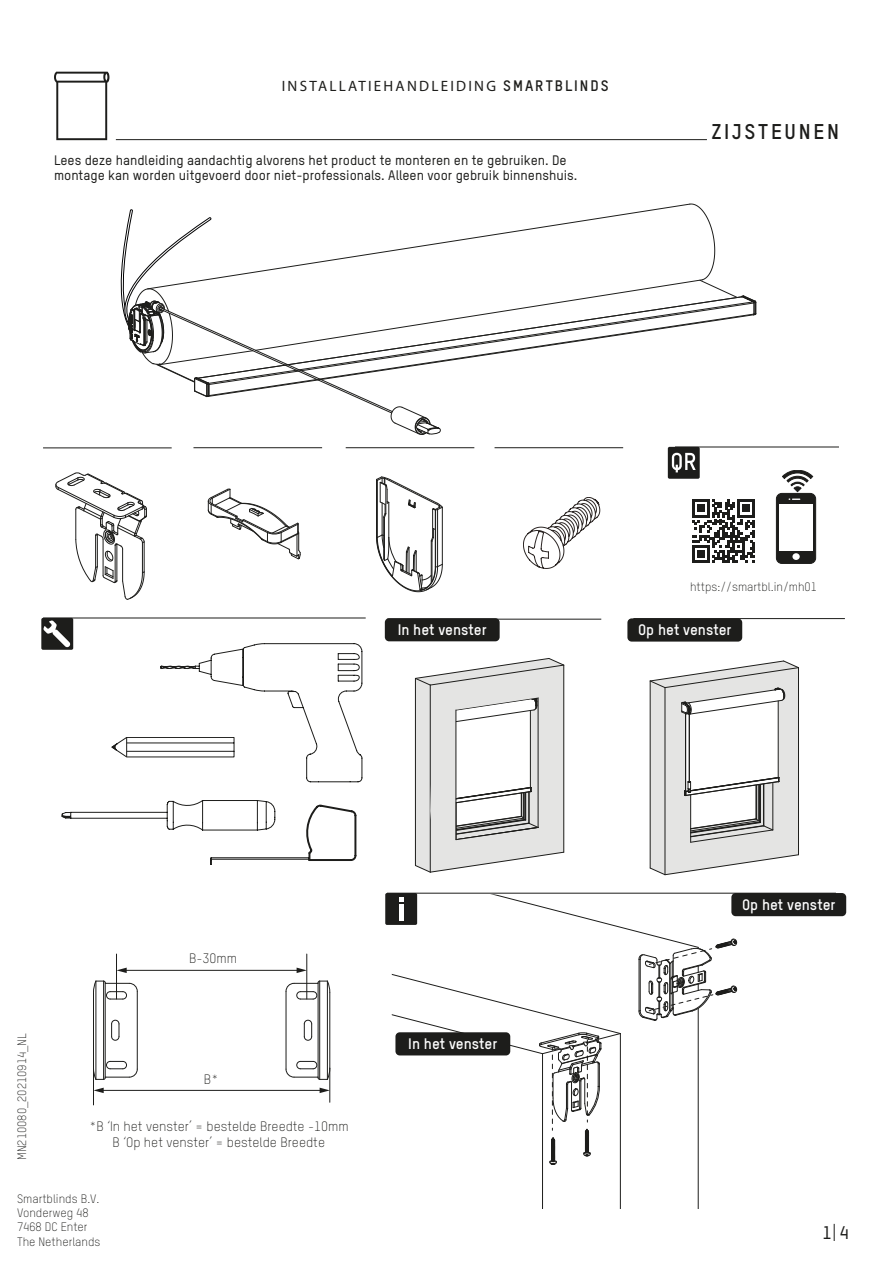
<style>
.page{position:relative;width:893px;height:1263px;background:#fff}
.page>*{position:absolute;margin:0;border:0;box-sizing:border-box;transform-origin:0 0}
.t1{font:700 21px "TSTARPRO";letter-spacing:.13em;color:#1d1d1b}
.t2{font:500 18px "TSTARPRO";color:#1d1d1b}
.t3{font:700 15px "TSTARPRO";color:#fff}
.t4{font:15px "Myriad Pro";letter-spacing:.15em;color:#1d1d1b}
.t5{font:500 13.5px/15px "TSTARPRO";color:#1d1d1b}
.t6{font:300 13.35px/16px "TSTARPRO";color:#1d1d1b;text-align:center}
.t7{font:300 12px/14.4px "TSTARPRO";color:#1d1d1b}
.s1{font-family:"TSTARPRO";font-weight:700}
.s2{font-weight:300;font-size:24px}
</style>
<div class="page">
<svg style="left:54px;top:72px;width:55px;height:68px"></svg>
<svg style="left:120px;top:203px;width:637px;height:232px"></svg>
<svg style="left:523px;top:497px;width:77px;height:72px"></svg>
<svg style="left:55px;top:473px;width:92px;height:127px"></svg>
<svg style="left:376px;top:476px;width:67px;height:116px"></svg>
<svg style="left:208px;top:489px;width:93px;height:70px"></svg>
<svg style="left:112px;top:643px;width:250px;height:139px"></svg>
<svg style="left:62px;top:800px;width:294px;height:65px"></svg>
<hr style="left:620px;top:1033px;width:1px;height:176px;background:#1d1d1b">
<hr style="left:698px;top:1008px;width:1px;height:201px;background:#1d1d1b">
<hr style="left:542px;top:1054px;width:1px;height:155px;background:#1d1d1b">
<svg style="left:692px;top:500px;width:63px;height:63px"></svg>
<div style="left:776px;top:493px;width:40px;height:70px;background:#1d1d1b;border-radius:5px"></div>
<div style="left:776px;top:493px;width:40px;height:70px;border:1px solid #1d1d1b;border-radius:5px"></div>
<div style="left:792px;top:553px;width:8px;height:7px;background:#fff;border-radius:50%"></div>
<div style="left:779px;top:504px;width:34px;height:47px;background:#fff"></div>
<svg style="left:789px;top:498px;width:11px;height:2px"></svg>
<svg style="left:782px;top:470px;width:31px;height:22px"></svg>
<svg style="left:650px;top:661px;width:149px;height:214px"></svg>
<svg style="left:415px;top:658px;width:149px;height:214px"></svg>
<hr style="left:116px;top:139px;width:591px;height:1px;background:#1d1d1b">
<hr style="left:43px;top:448px;width:129px;height:1px;background:#1d1d1b">
<hr style="left:193px;top:447px;width:129px;height:1px;background:#1d1d1b">
<hr style="left:346px;top:447px;width:128px;height:1px;background:#1d1d1b">
<hr style="left:43px;top:618px;width:323px;height:1px;background:#1d1d1b">
<hr style="left:387px;top:619px;width:214px;height:1px;background:#1d1d1b">
<hr style="left:633px;top:618px;width:212px;height:1px;background:#1d1d1b">
<div style="left:41px;top:618px;width:32px;height:32px;background:#1d1d1b;border-radius:2px"></div>
<svg style="left:44px;top:620px;width:26px;height:27px"></svg>
<div style="left:668px;top:447px;width:32px;height:32px;background:#1d1d1b;border-radius:2px"></div>
<hr style="left:675px;top:447px;width:164px;height:1px;background:#1d1d1b">
<svg style="left:672px;top:453px;width:24px;height:19px"></svg>
<hr style="left:387px;top:893px;width:449px;height:1px;background:#1d1d1b">
<div style="left:385px;top:893px;width:32px;height:32px;background:#1d1d1b;border-radius:2px"></div>
<svg style="left:392px;top:894px;width:345px;height:271px"></svg>
<hr style="left:495px;top:447px;width:128px;height:1px;background:#1d1d1b">
<div style="left:385px;top:618px;width:115px;height:23px;background:#1d1d1b;border-radius:4px"></div>
<div style="left:627px;top:618px;width:115px;height:24px;background:#1d1d1b;border-radius:4px"></div>
<div style="left:395px;top:1032px;width:115px;height:23px;background:#1d1d1b;border-radius:4px"></div>
<div style="left:731px;top:893px;width:115px;height:23px;background:#1d1d1b;border-radius:4px"></div>
<hr style="left:327px;top:981px;width:1px;height:98px;background:#1d1d1b">
<hr style="left:319px;top:981px;width:1px;height:98px;background:#1d1d1b">
<hr style="left:318px;top:983px;width:1px;height:95px;background:#1d1d1b">
<hr style="left:330px;top:992px;width:1px;height:76px;background:#1d1d1b">
<hr style="left:103px;top:981px;width:1px;height:98px;background:#1d1d1b">
<hr style="left:105px;top:983px;width:1px;height:95px;background:#1d1d1b">
<hr style="left:96px;top:981px;width:1px;height:98px;background:#1d1d1b">
<hr style="left:93px;top:992px;width:1px;height:76px;background:#1d1d1b">
<hr style="left:137px;top:991px;width:1px;height:78px;background:#1d1d1b">
<svg style="left:93px;top:980px;width:45px;height:20px"></svg>
<svg style="left:94px;top:1061px;width:44px;height:19px"></svg>
<svg style="left:111px;top:1020px;width:9px;height:21px"></svg>
<hr style="left:286px;top:991px;width:1px;height:78px;background:#1d1d1b">
<svg style="left:286px;top:1061px;width:44px;height:19px"></svg>
<svg style="left:286px;top:980px;width:44px;height:20px"></svg>
<svg style="left:304px;top:1020px;width:8px;height:21px"></svg>
<hr style="left:125px;top:970px;width:173px;height:1px;background:#1d1d1b">
<svg style="left:297px;top:967px;width:10px;height:6px"></svg>
<svg style="left:117px;top:967px;width:10px;height:6px"></svg>
<hr style="left:116px;top:954px;width:1px;height:45px;background:#1d1d1b">
<hr style="left:307px;top:954px;width:1px;height:45px;background:#1d1d1b">
<hr style="left:93px;top:1068px;width:1px;height:37px;background:#1d1d1b">
<hr style="left:330px;top:1068px;width:1px;height:34px;background:#1d1d1b">
<hr style="left:102px;top:1090px;width:219px;height:1px;background:#1d1d1b">
<svg style="left:320px;top:1088px;width:10px;height:5px"></svg>
<svg style="left:94px;top:1088px;width:10px;height:5px"></svg>
<p class="t4" style="left:282px;top:77px;width:328px">INSTALLATIEHANDLEIDING <span class="s1">SMARTBLINDS</span></p>
<p class="t5" style="left:54px;top:152px;width:525px">Lees deze handleiding aandachtig alvorens het product te monteren en te gebruiken. De montage kan worden uitgevoerd door niet-professionals. Alleen voor gebruik binnenshuis.</p>
<p class="t1" style="left:712px;top:118px;width:129px">ZIJSTEUNEN</p>
<p class="t7" style="left:690px;top:579px;width:129px">https://smartbl.in/mh01</p>
<p class="t3" style="left:398px;top:620px;width:91px">In het venster</p>
<p class="t3" style="left:638px;top:620px;width:95px">Op het venster</p>
<p class="t7" style="left:15px;top:1160px;width:129px;rotate:-90deg">MN210080_20210914_NL</p>
<p class="t6" style="left:189px;top:951px;width:50px">B-30mm</p>
<p class="t6" style="left:204px;top:1071px;width:17px">B*</p>
<p class="t6" style="left:89px;top:1118px;width:261px">*B ‘In het venster’ = bestelde Breedte -10mm<br>B ‘Op het venster’ = bestelde Breedte</p>
<p class="t7" style="left:17px;top:1191px;width:85px">Smartblinds B.V.<br>Vonderweg 48<br>7468 DC Enter<br>The Netherlands</p>
<p class="t3" style="left:408px;top:1034px;width:91px">In het venster</p>
<p class="t3" style="left:742px;top:895px;width:95px">Op het venster</p>
<h2 class="t2" style="left:822px;top:1222px;width:28px">1<span class="s2">I</span> 4</h2>
</div>
